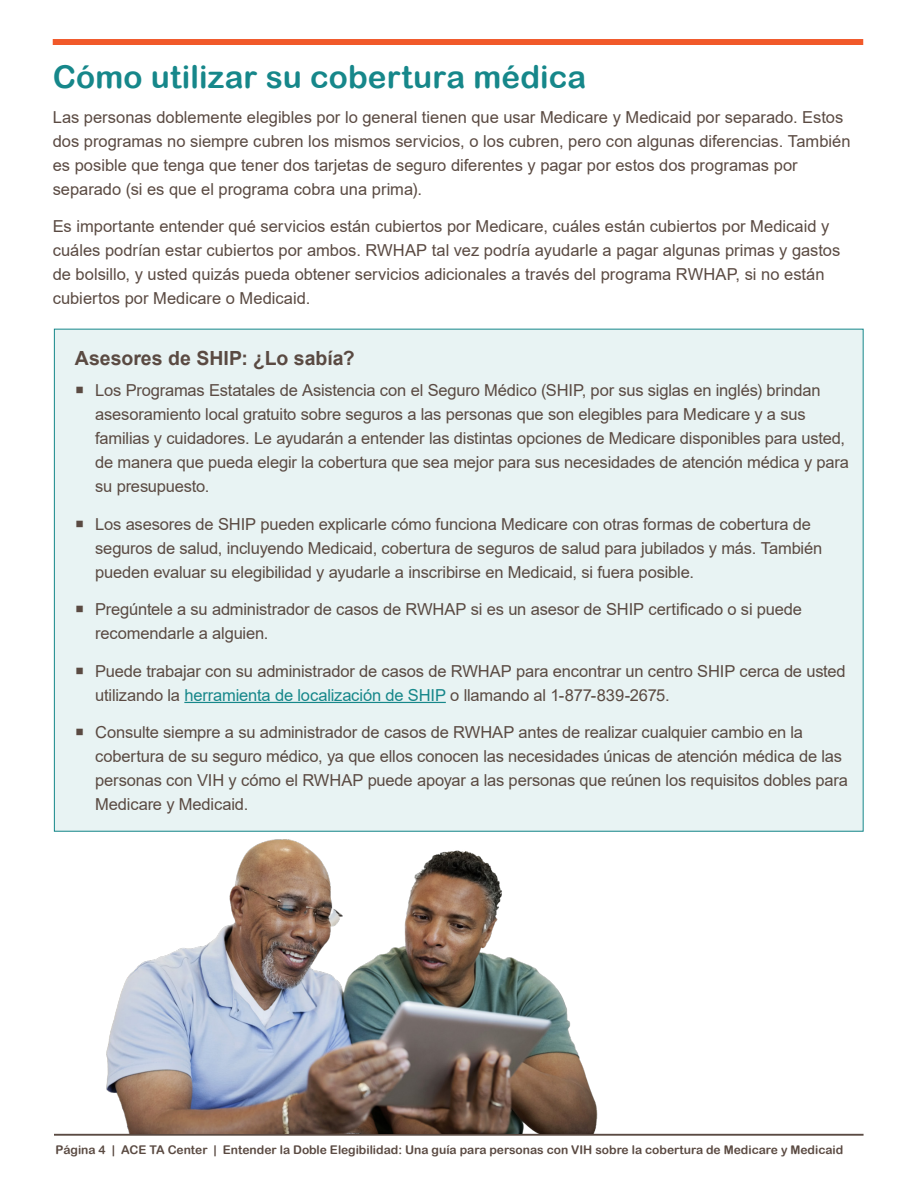
<style>
.page{position:relative;width:918px;height:1188px;background:#fff}
.page>*{position:absolute;margin:0;border:0;box-sizing:border-box;transform-origin:0 0}
.t1{font:31.5px "Arial Rounded MT Bold";letter-spacing:.005em;color:#16878a}
.t2{font:700 19.5px "Arial";color:#5a4a42}
.t3{font:16.5px/24px "Arial";letter-spacing:-.01em;color:#5a4a42}
.t4{font:12px "Arial Rounded MT Bold";color:#5a4a42}
.s1{color:#16878a}
</style>
<div class="page">
<hr style="left:54px;top:1134px;width:810px;height:2px;background:#5a4a42">
<div style="left:53px;top:39px;width:810px;height:6px;background:#f1592a"></div>
<div style="left:54px;top:329px;width:809px;height:502px;background:#e8f3f3"></div>
<hr style="left:184px;top:702px;width:262px;height:1px;background:#16878a">
<img style="left:73px;top:831px;width:534px;height:303px">
<h2 class="t1" style="left:53px;top:58px;width:535px">Cómo utilizar su cobertura médica</h2>
<p class="t3" style="left:53px;top:105px;width:799px">Las personas doblemente elegibles por lo general tienen que usar Medicare y Medicaid por separado. Estos dos programas no siempre cubren los mismos servicios, o los cubren, pero con algunas diferencias. También es posible que tenga que tener dos tarjetas de seguro diferentes y pagar por estos dos programas por separado (si es que el programa cobra una prima).</p>
<p class="t3" style="left:53px;top:214px;width:789px">Es importante entender qué servicios están cubiertos por Medicare, cuáles están cubiertos por Medicaid y cuáles podrían estar cubiertos por ambos. RWHAP tal vez podría ayudarle a pagar algunas primas y gastos de bolsillo, y usted quizás pueda obtener servicios adicionales a través del programa RWHAP, si no están cubiertos por Medicare o Medicaid.</p>
<h3 class="t2" style="left:75px;top:345px;width:281px">Asesores de SHIP: ¿Lo sabía?</h3>
<p class="t3" style="left:95px;top:378px;width:755px;text-indent:-20px">◼ Los Programas Estatales de Asistencia con el Seguro Médico (SHIP, por sus siglas en inglés) brindan asesoramiento local gratuito sobre seguros a las personas que son elegibles para Medicare y a sus familias y cuidadores. Le ayudarán a entender las distintas opciones de Medicare disponibles para usted, de manera que pueda elegir la cobertura que sea mejor para sus necesidades de atención médica y para su presupuesto.</p>
<p class="t3" style="left:95px;top:512px;width:729px;text-indent:-20px">◼ Los asesores de SHIP pueden explicarle cómo funciona Medicare con otras formas de cobertura de seguros de salud, incluyendo Medicaid, cobertura de seguros de salud para jubilados y más. También pueden evaluar su elegibilidad y ayudarle a inscribirse en Medicaid, si fuera posible.</p>
<p class="t3" style="left:95px;top:597px;width:708px;text-indent:-20px">◼ Pregúntele a su administrador de casos de RWHAP si es un asesor de SHIP certificado o si puede recomendarle a alguien.</p>
<p class="t3" style="left:95px;top:659px;width:752px;text-indent:-20px">◼ Puede trabajar con su administrador de casos de RWHAP para encontrar un centro SHIP cerca de usted utilizando la <span class="s1">herramienta de localización de SHIP</span> o llamando al 1-877-839-2675.</p>
<p class="t3" style="left:95px;top:720px;width:754px;text-indent:-20px">◼ Consulte siempre a su administrador de casos de RWHAP antes de realizar cualquier cambio en la cobertura de su seguro médico, ya que ellos conocen las necesidades únicas de atención médica de las personas con VIH y cómo el RWHAP puede apoyar a las personas que reúnen los requisitos dobles para Medicare y Medicaid.</p>
<p class="t4" style="left:55px;top:1142px;width:790px">Página 4 | ACE TA Center | Entender la Doble Elegibilidad: Una guía para personas con VIH sobre la cobertura de Medicare y Medicaid</p>
</div>
